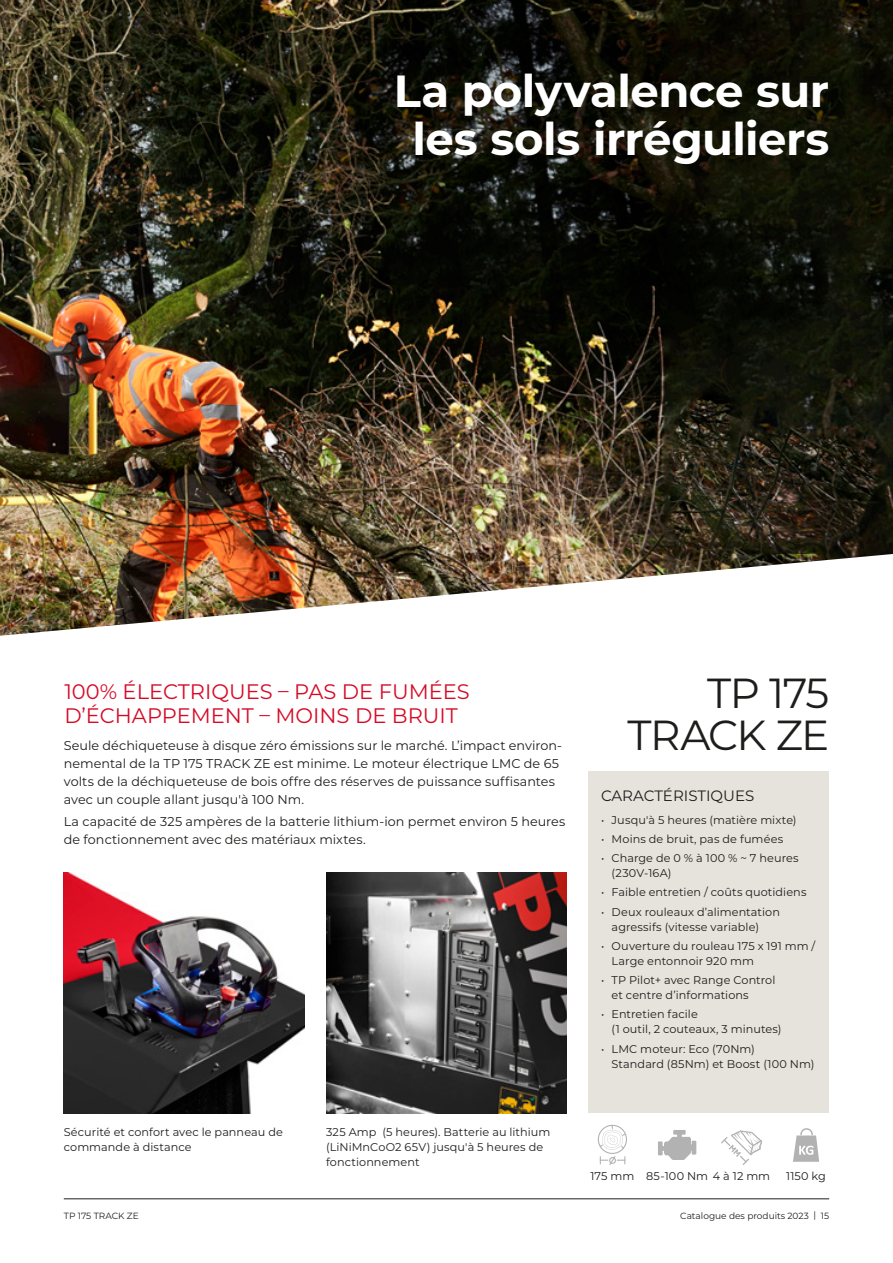
<style>
.page{position:relative;width:893px;height:1263px;background:#fff}
.page>*{position:absolute;margin:0;border:0;box-sizing:border-box;transform-origin:0 0}
.t1{font:700 45px/48px "Montserrat";letter-spacing:-.01em;color:#fff;text-align:center}
.t2{font:42px "Montserrat";letter-spacing:-.045em;color:#1d1d1b}
.t3{font:21px/24px "Montserrat";color:#d70a26}
.t4{font:15px "Montserrat";color:#1d1d1b}
.t5{font:12.75px/18px "Montserrat";color:#1d1d1b}
.t6{font:11.25px/15px "Montserrat";letter-spacing:.005em;color:#1d1d1b}
.t7{font:9px "Montserrat";color:#1d1d1b}
</style>
<div class="page">
<hr style="left:64px;top:1198px;width:765px;height:1px;background:#1d1d1b">
<img style="left:0;top:0;width:893px;height:636px">
<img style="left:64px;top:872px;width:241px;height:241px">
<img style="left:326px;top:872px;width:241px;height:241px">
<div style="left:588px;top:771px;width:241px;height:342px;background:#e6e3dd"></div>
<svg style="left:721px;top:1130px;width:41px;height:35px"></svg>
<svg style="left:793px;top:1128px;width:26px;height:34px"></svg>
<svg style="left:658px;top:1130px;width:38px;height:30px"></svg>
<svg style="left:598px;top:1125px;width:29px;height:40px"></svg>
<h1 class="t1" style="left:394px;top:65px;width:437px">La polyvalence sur les sols irréguliers</h1>
<h3 class="t3" style="left:64px;top:678px;width:407px">100% ÉLECTRIQUES – PAS DE FUMÉES<br>D’ÉCHAPPEMENT – MOINS DE BRUIT</h3>
<p class="t5" style="left:64px;top:736px;width:500px">Seule déchiqueteuse à disque zéro émissions sur le marché. L’impact environ-</p>
<p class="t5" style="left:64px;top:754px;width:497px">nemental de la TP 175 TRACK ZE est minime. Le moteur électrique LMC de 65 volts de la déchiqueteuse de bois offre des réserves de puissance suffisantes avec un couple allant jusqu'à 100 Nm.</p>
<p class="t5" style="left:64px;top:812px;width:503px">La capacité de 325 ampères de la batterie lithium-ion permet environ 5 heures de fonctionnement avec des matériaux mixtes.</p>
<p class="t6" style="left:64px;top:1124px;width:221px">Sécurité et confort avec le panneau de commande à distance</p>
<p class="t6" style="left:326px;top:1124px;width:226px">325 Amp (5 heures). Batterie au lithium (LiNiMnCoO2 65V) jusqu'à 5 heures de fonctionnement</p>
<h2 class="t2" style="left:707px;top:664px;width:124px">TP 175</h2>
<h2 class="t2" style="left:627px;top:706px;width:203px">TRACK ZE</h2>
<h3 class="t4" style="left:601px;top:785px;width:155px">CARACTÉRISTIQUES</h3>
<p class="t6" style="left:601px;top:812px;width:197px">• Jusqu'à 5 heures (matière mixte)</p>
<p class="t6" style="left:601px;top:831px;width:184px">• Moins de bruit, pas de fumées</p>
<p class="t6" style="left:612px;top:850px;width:188px;text-indent:-11px">• Charge de 0 % à 100 % ~ 7 heures (230V-16A)</p>
<p class="t6" style="left:601px;top:884px;width:207px">• Faible entretien / coûts quotidiens</p>
<p class="t6" style="left:612px;top:904px;width:170px;text-indent:-11px">• Deux rouleaux d’alimentation agressifs (vitesse variable)</p>
<p class="t6" style="left:612px;top:938px;width:205px;text-indent:-11px">• Ouverture du rouleau 175 x 191 mm /<br>Large entonnoir 920 mm</p>
<p class="t6" style="left:612px;top:972px;width:165px;text-indent:-11px">• TP Pilot+ avec Range Control et centre d’informations</p>
<p class="t6" style="left:612px;top:1006px;width:171px;text-indent:-11px">• Entretien facile<br>(1 outil, 2 couteaux, 3 minutes)</p>
<p class="t6" style="left:612px;top:1041px;width:204px;text-indent:-11px">• LMC moteur: Eco (70Nm)<br>Standard (85Nm) et Boost (100 Nm)</p>
<p class="t6" style="left:590px;top:1168px;width:181px">175 mm 85-100 Nm 4 à 12 mm</p>
<p class="t6" style="left:786px;top:1168px;width:41px">1150 kg</p>
<p class="t7" style="left:64px;top:1209px;width:76px">TP 175 TRACK ZE</p>
<p class="t7" style="left:680px;top:1209px;width:150px">Catalogue des produits 2023 | 15</p>
</div>
